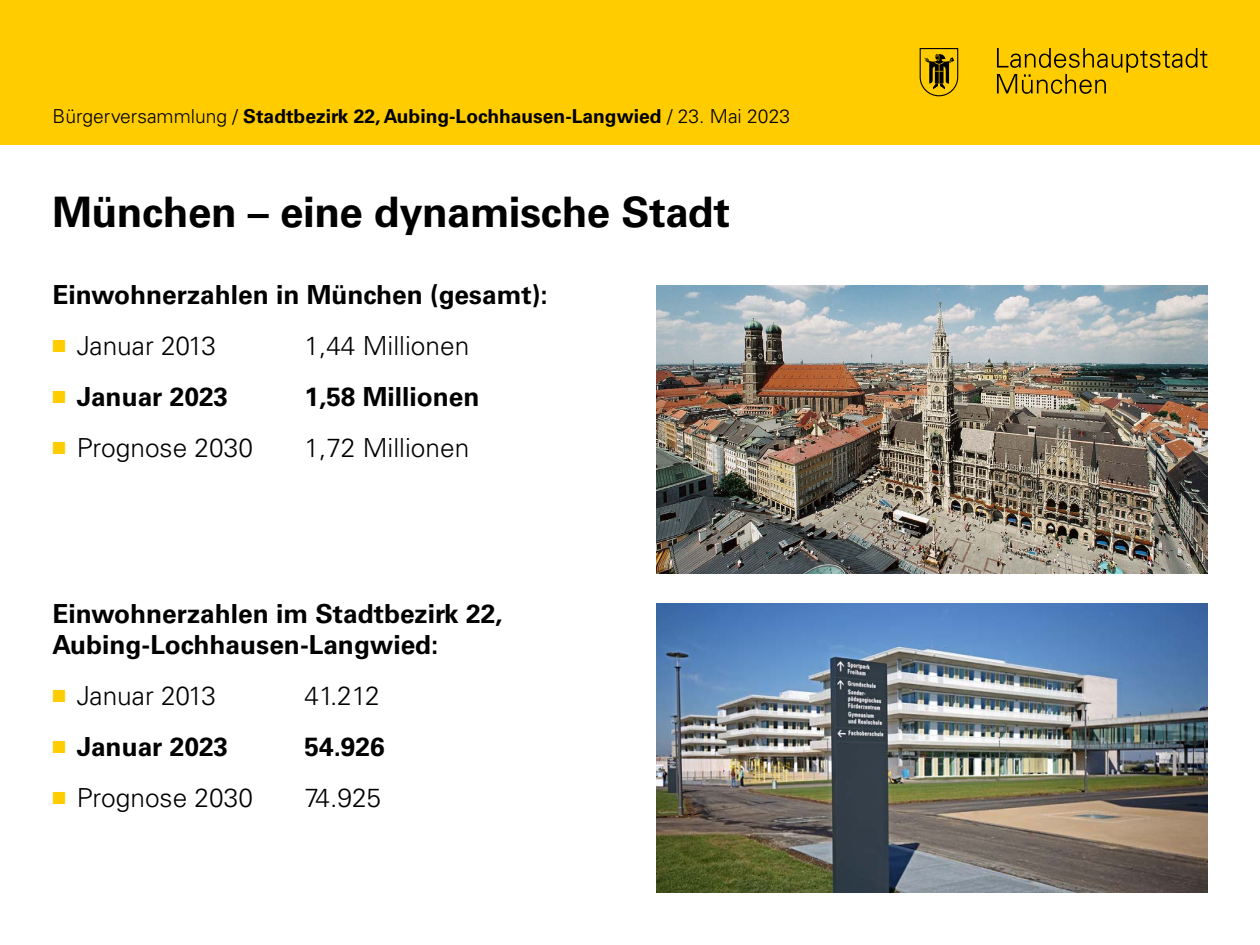
<style>
.page{position:relative;width:1260px;height:945px;background:#fff}
.page>*{position:absolute;margin:0;border:0;box-sizing:border-box;transform-origin:0 0}
.H1_A{font:700 42px "Univers LT Std";letter-spacing:-.01em;color:#000}
.P_Copy_bold_A{font:700 26.25px/31.5px "Univers LT Std";color:#000}
.P_Copy_light_Liste_A{font:300 26.25px "Univers LT Std";color:#000}
.P_Copy_Liste_bold_A{font:700 26.25px "Univers LT Std";color:#000}
.t1{font:700 19.25px "Univers LT Std";color:#000}
.s1{font-weight:300}
.s2{color:#fc0}
</style>
<div class="page">
<div style="left:0;top:0;width:1260px;height:144px;background:#fc0"></div>
<svg style="left:997px;top:48px;width:211px;height:46px"></svg>
<svg style="left:919px;top:48px;width:40px;height:49px"></svg>
<img style="left:656px;top:285px;width:552px;height:289px">
<img style="left:656px;top:604px;width:552px;height:288px">
<p class="t1" style="left:52px;top:105px;width:739px"><span class="s1">Bürgerversammlung /</span> Stadtbezirk 22, Aubing-Lochhausen-Langwied <span class="s1">/ 23. Mai 2023</span></p>
<h1 class="H1_A" style="left:52px;top:188px;width:679px">München – eine dynamische Stadt</h1>
<p class="P_Copy_bold_A" style="left:52px;top:279px;width:497px">Einwohnerzahlen in München (gesamt):</p>
<p class="P_Copy_light_Liste_A" style="left:52px;top:330px;width:165px"><span class="s2">■</span> Januar 2013</p>
<p class="P_Copy_light_Liste_A" style="left:304px;top:330px;width:166px">1,44 Millionen</p>
<p class="P_Copy_Liste_bold_A" style="left:52px;top:381px;width:177px"><span class="s2">■</span> Januar 2023</p>
<p class="P_Copy_Liste_bold_A" style="left:304px;top:381px;width:177px">1,58 Millionen</p>
<p class="P_Copy_light_Liste_A" style="left:52px;top:431px;width:202px"><span class="s2">■</span> Prognose 2030</p>
<p class="P_Copy_light_Liste_A" style="left:304px;top:431px;width:166px">1,72 Millionen</p>
<p class="P_Copy_bold_A" style="left:52px;top:598px;width:452px">Einwohnerzahlen im Stadtbezirk 22,<br>Aubing-Lochhausen-Langwied:</p>
<p class="P_Copy_light_Liste_A" style="left:52px;top:680px;width:165px"><span class="s2">■</span> Januar 2013</p>
<p class="P_Copy_light_Liste_A" style="left:304px;top:680px;width:77px">41.212</p>
<p class="P_Copy_Liste_bold_A" style="left:52px;top:731px;width:177px"><span class="s2">■</span> Januar 2023</p>
<p class="P_Copy_Liste_bold_A" style="left:304px;top:731px;width:82px">54.926</p>
<p class="P_Copy_light_Liste_A" style="left:52px;top:781px;width:202px"><span class="s2">■</span> Prognose 2030</p>
<p class="P_Copy_light_Liste_A" style="left:304px;top:781px;width:78px">74.925</p>
</div>
